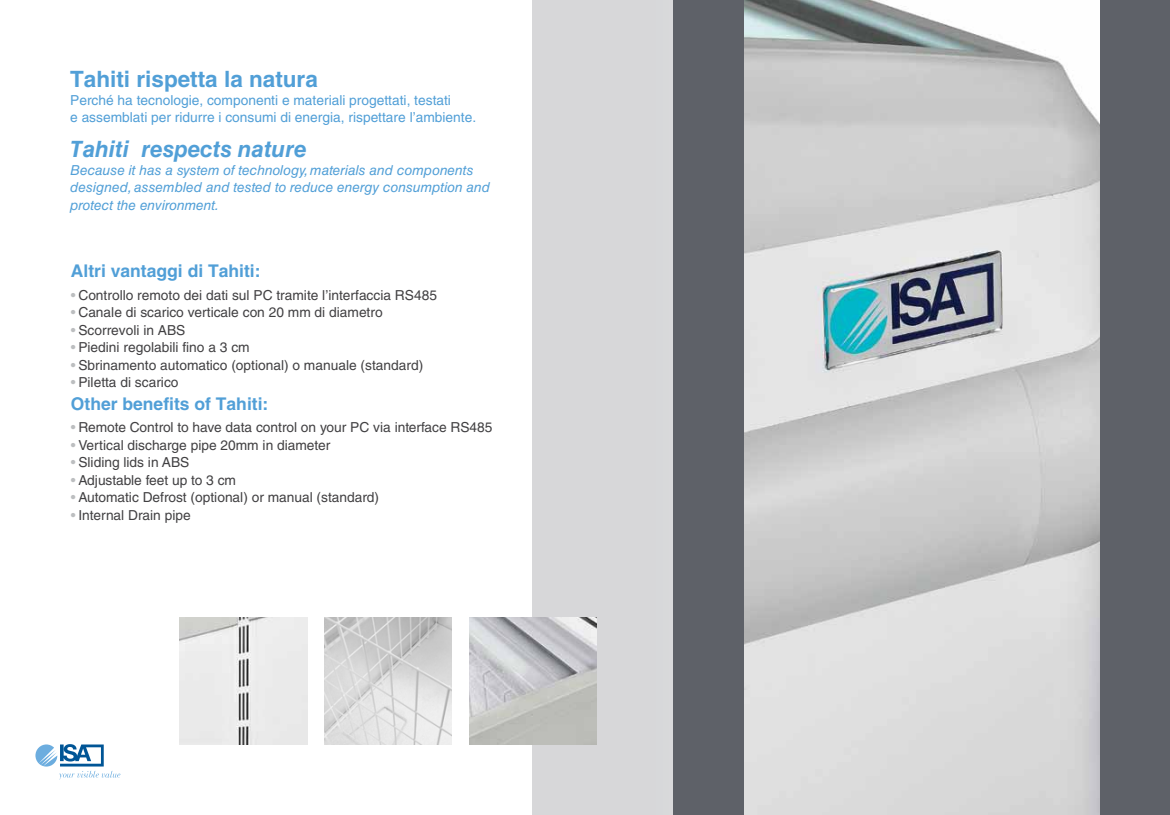
<style>
.page{position:relative;width:1170px;height:815px;background:#fff}
.page>*{position:absolute;margin:0;border:0;box-sizing:border-box;transform-origin:0 0}
.t1{font:700 22.5px "Helvetica LT Std";color:#519fd7}
.t2{font:italic 700 22.5px "Helvetica LT Std";color:#519fd7}
.t3{font:700 17.5px "Helvetica LT Std";color:#519fd7}
.t4{font:13.75px "Helvetica LT Std";color:#414042}
.t5{font:italic 13.75px/17.5px "Helvetica LT Std";color:#519fd7}
.t6{font:13.75px/17.5px "Helvetica LT Std";color:#519fd7}
.s1{color:#bcbec0}
</style>
<div class="page">
<div style="left:532px;top:0;width:637px;height:815px;background:#d7d7d9"></div>
<div style="left:673px;top:0;width:496px;height:815px;background:#5e6168"></div>
<svg style="left:35px;top:744px;width:85px;height:36px"></svg>
<img style="left:744px;top:0;width:354px;height:815px">
<img style="left:469px;top:617px;width:127px;height:127px">
<img style="left:325px;top:617px;width:127px;height:127px">
<img style="left:180px;top:617px;width:127px;height:127px">
<h1 class="t1" style="left:70px;top:65px;width:249px">Tahiti rispetta la natura</h1>
<p class="t6" style="left:70px;top:91px;width:407px">Perché ha tecnologie, componenti e materiali progettati, testati<br>e assemblati per ridurre i consumi di energia, rispettare l’ambiente.</p>
<h1 class="t2" style="left:70px;top:135px;width:238px">Tahiti respects nature</h1>
<p class="t5" style="left:70px;top:161px;width:421px">Because it has a system of technology, materials and components designed, assembled and tested to reduce energy consumption and protect the environment.</p>
<p class="t3" style="left:71px;top:260px;width:191px">Altri vantaggi di Tahiti:</p>
<p class="t4" style="left:71px;top:287px;width:367px"><span class="s1">•</span> Controllo remoto dei dati sul PC tramite l’interfaccia RS485</p>
<p class="t4" style="left:71px;top:305px;width:313px"><span class="s1">•</span> Canale di scarico verticale con 20 mm di diametro</p>
<p class="t4" style="left:71px;top:322px;width:116px"><span class="s1">•</span> Scorrevoli in ABS</p>
<p class="t4" style="left:71px;top:340px;width:180px"><span class="s1">•</span> Piedini regolabili fino a 3 cm</p>
<p class="t4" style="left:71px;top:357px;width:354px"><span class="s1">•</span> Sbrinamento automatico (optional) o manuale (standard)</p>
<p class="t4" style="left:71px;top:375px;width:109px"><span class="s1">•</span> Piletta di scarico</p>
<p class="t3" style="left:71px;top:393px;width:199px">Other benefits of Tahiti:</p>
<p class="t4" style="left:71px;top:420px;width:423px"><span class="s1">•</span> Remote Control to have data control on your PC via interface RS485</p>
<p class="t4" style="left:71px;top:437px;width:261px"><span class="s1">•</span> Vertical discharge pipe 20mm in diameter</p>
<p class="t4" style="left:71px;top:455px;width:120px"><span class="s1">•</span> Sliding lids in ABS</p>
<p class="t4" style="left:71px;top:472px;width:167px"><span class="s1">•</span> Adjustable feet up to 3 cm</p>
<p class="t4" style="left:71px;top:490px;width:309px"><span class="s1">•</span> Automatic Defrost (optional) or manual (standard)</p>
<p class="t4" style="left:71px;top:507px;width:121px"><span class="s1">•</span> Internal Drain pipe</p>
</div>
